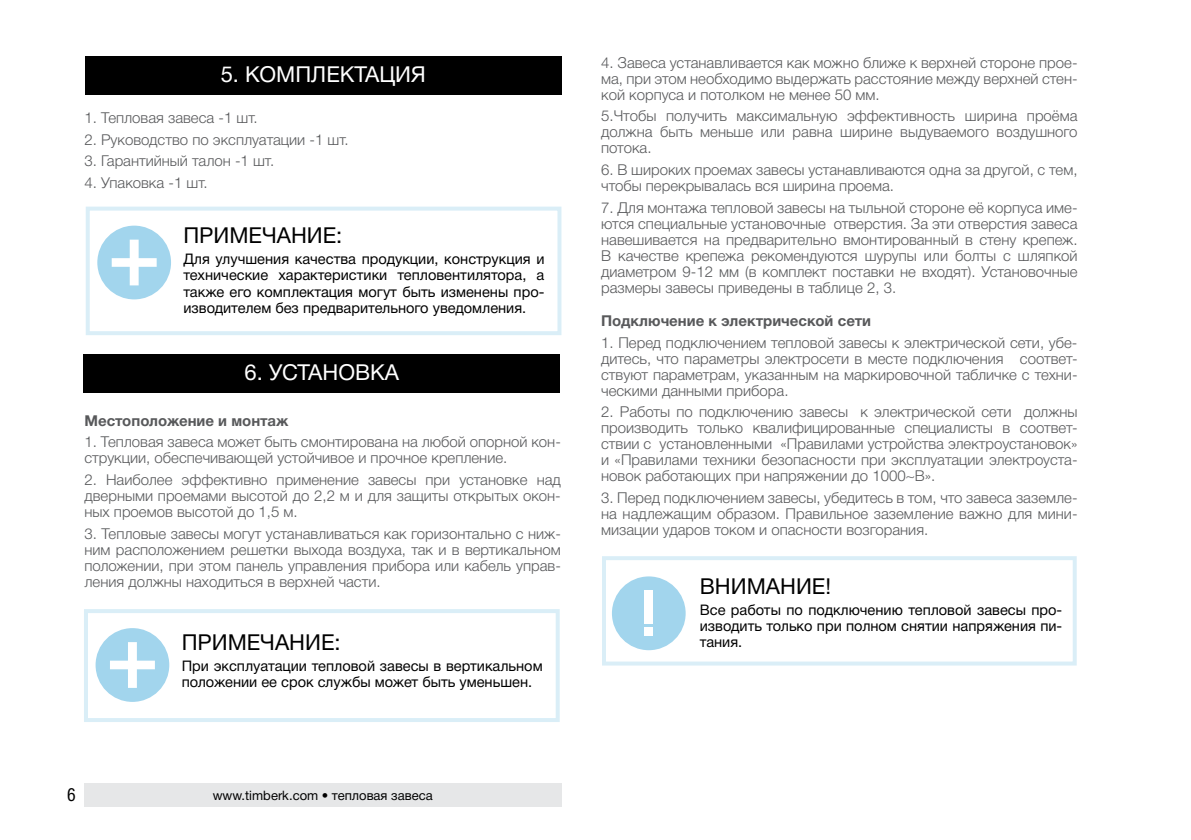
<style>
.page{position:relative;width:1191px;height:840px;background:#fff}
.page>*{position:absolute;margin:0;border:0;box-sizing:border-box;transform-origin:0 0}
.t1{font:22px "Helvetica Neue Cyr";color:#000}
.t2{font:22px "Helvetica Neue Cyr";color:#fff}
.t3{font:18px "Helios Cond C";color:#000}
.t4{font:300 15px/16px "Helvetica Neue Cyr";color:#58595b;text-align:justify}
.t5{font:700 15px "Helvetica Neue Cyr";color:#58595b}
.t6{font:14.6px/16px "Helvetica Neue Cyr";color:#000}
.t7{font:13px "Helvetica Neue Cyr";color:#000}
</style>
<div class="page">
<div style="left:602px;top:556px;width:474px;height:109px;border:4px solid #a2d5ed"></div>
<div style="left:612px;top:576px;width:73px;height:73px;background:#a2d5ed;border-radius:50%"></div>
<div style="left:644px;top:590px;width:9px;height:33px;background:#fff"></div>
<div style="left:644px;top:627px;width:9px;height:9px;background:#fff"></div>
<div style="left:96px;top:627px;width:73px;height:74px;background:#a2d5ed;border-radius:50%"></div>
<svg style="left:110px;top:642px;width:45px;height:45px"></svg>
<div style="left:84px;top:608px;width:476px;height:113px;border:4px solid #a2d5ed"></div>
<div style="left:84px;top:353px;width:476px;height:39px;background:#000"></div>
<div style="left:97px;top:225px;width:74px;height:74px;background:#a2d5ed;border-radius:50%"></div>
<svg style="left:112px;top:239px;width:45px;height:46px"></svg>
<div style="left:86px;top:206px;width:475px;height:129px;border:4px solid #a2d5ed"></div>
<div style="left:85px;top:57px;width:476px;height:38px;background:#000"></div>
<div style="left:84px;top:782px;width:477px;height:24px;background:#e6e7e8"></div>
<p class="t4" style="left:601px;top:54px;width:478px">4. Завеса устанавливается как можно ближе к верхней стороне прое&shy;ма, при этом необходимо выдержать расстояние между верхней стен&shy;кой корпуса и потолком не менее 50 мм.</p>
<p class="t4" style="left:601px;top:108px;width:478px">5.Чтобы получить максимальную эффективность ширина проёма должна быть меньше или равна ширине выдуваемого воздушного потока.</p>
<p class="t4" style="left:601px;top:162px;width:478px">6. В широких проемах завесы устанавливаются одна за другой, с тем, чтобы перекрывалась вся ширина проема.</p>
<p class="t4" style="left:601px;top:199px;width:478px">7. Для монтажа тепловой завесы на тыльной стороне её корпуса име&shy;ются специальные установочные отверстия. За эти отверстия завеса навешивается на предварительно вмонтированный в стену крепеж.<br>В качестве крепежа рекомендуются шурупы или болты с шляпкой диаметром 9-12 мм (в комплект поставки не входят). Установочные размеры завесы приведены в таблице 2, 3.</p>
<p class="t5" style="left:601px;top:312px;width:271px">Подключение к электрической сети</p>
<p class="t4" style="left:601px;top:334px;width:478px">1. Перед подключением тепловой завесы к электрической сети, убе&shy;дитесь, что параметры электросети в месте подключения соответ&shy;ствуют параметрам, указанным на маркировочной табличке с техни&shy;ческими данными прибора.</p>
<p class="t4" style="left:601px;top:404px;width:478px">2. Работы по подключению завесы к электрической сети должны производить только квалифицированные специалисты в соответ&shy;ствии с установленными «Правилами устройства электроустановок» и «Правилами техники безопасности при эксплуатации электроуста&shy;новок работающих при напряжении до 1000~В».</p>
<p class="t4" style="left:601px;top:489px;width:478px">3. Перед подключением завесы, убедитесь в том, что завеса заземле&shy;на надлежащим образом. Правильное заземление важно для мини&shy;мизации ударов током и опасности возгорания.</p>
<h1 class="t2" style="left:221px;top:63px;width:206px">5. КОМПЛЕКТАЦИЯ</h1>
<p class="t4" style="left:84px;top:110px;width:175px">1. Тепловая завеса -1 шт.</p>
<p class="t4" style="left:84px;top:131px;width:266px">2. Руководство по эксплуатации -1 шт.</p>
<p class="t4" style="left:84px;top:153px;width:191px">3. Гарантийный талон -1 шт.</p>
<p class="t4" style="left:84px;top:175px;width:125px">4. Упаковка -1 шт.</p>
<h1 class="t1" style="left:183px;top:223px;width:160px">ПРИМЕЧАНИЕ:</h1>
<p class="t6" style="left:183px;top:251px;width:362px;text-align:justify">Для улучшения качества продукции, конструкция и технические характеристики тепловентилятора, а также его комплектация могут быть изменены про&shy;изводителем без предварительного уведомления.</p>
<h1 class="t2" style="left:245px;top:359px;width:156px">6. УСТАНОВКА</h1>
<p class="t5" style="left:84px;top:412px;width:205px">Местоположение и монтаж</p>
<p class="t4" style="left:84px;top:434px;width:478px">1. Тепловая завеса может быть смонтирована на любой опорной кон&shy;струкции, обеспечивающей устойчивое и прочное крепление.</p>
<p class="t4" style="left:84px;top:471px;width:478px">2. Наиболее эффективно применение завесы при установке над дверными проемами высотой до 2,2 м и для защиты открытых окон&shy;ных проемов высотой до 1,5 м.</p>
<p class="t4" style="left:84px;top:525px;width:478px">3. Тепловые завесы могут устанавливаться как горизонтально с ниж&shy;ним расположением решетки выхода воздуха, так и в вертикальном положении, при этом панель управления прибора или кабель управ&shy;ления должны находиться в верхней части.</p>
<h1 class="t1" style="left:700px;top:573px;width:133px">ВНИМАНИЕ!</h1>
<p class="t6" style="left:700px;top:602px;width:364px">Все работы по подключению тепловой завесы про&shy;изводить только при полном снятии напряжения пи-</p>
<h1 class="t1" style="left:182px;top:629px;width:160px">ПРИМЕЧАНИЕ:</h1>
<p class="t6" style="left:700px;top:634px;width:44px">тания.</p>
<p class="t6" style="left:182px;top:657px;width:362px">При эксплуатации тепловой завесы в вертикальном положении ее срок службы может быть уменьшен.</p>
<p class="t3" style="left:67px;top:783px;width:10px">6</p>
<p class="t7" style="left:213px;top:787px;width:221px">www.timberk.com • тепловая завеса</p>
</div>
